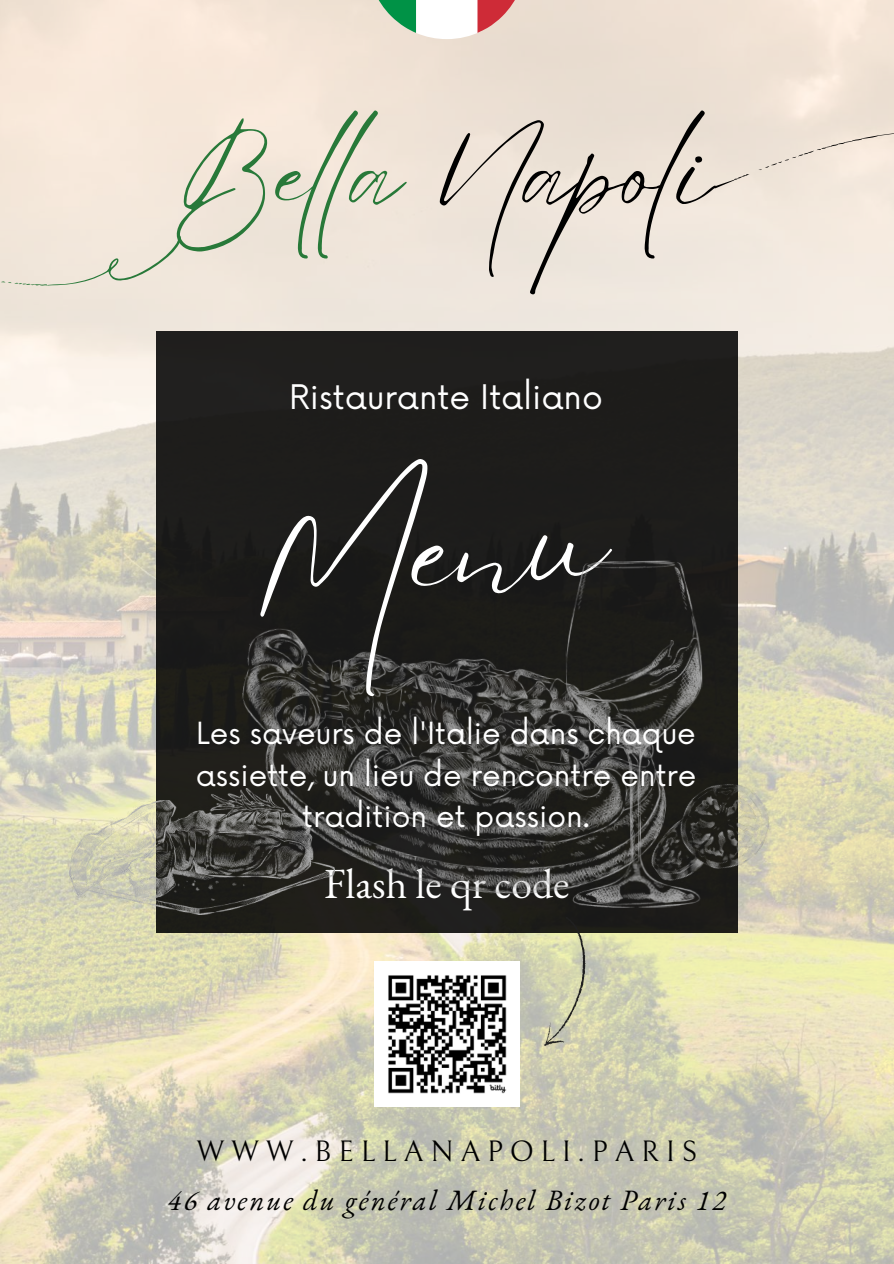
<style>
.page{position:relative;width:894px;height:1264px;background:#fff}
.page>*{position:absolute;margin:0;border:0;box-sizing:border-box;transform-origin:0 0}
.t1{font:139.35px "Eyesome Script";color:#fff}
.t2{font:105px "Eyesome Script";color:#000}
.t3{font:41.7px "EB Garamond";color:#fff}
.t4{font:33px "Now";color:#fff}
.t5{font:29.7px/41.7px "Now";color:#fff;text-align:center}
.t6{font:29.1px "Bellefair";letter-spacing:.23em;color:#000}
.t7{font:italic 28.8px "EB Garamond";letter-spacing:.075em;color:#000}
.s1{color:#287939}
</style>
<div class="page">
<img style="left:0;top:0;width:893px;height:1263px">
<div style="left:156px;top:331px;width:581px;height:601px;background:#1d1c1b"></div>
<svg style="left:368px;top:0;width:157px;height:39px"></svg>
<img style="left:242px;top:629px;width:322px;height:265px">
<img style="left:374px;top:961px;width:145px;height:145px">
<svg style="left:709px;top:128px;width:184px;height:66px;background:#eee2d6"></svg>
<div style="left:0;top:235px;width:185px;height:96px;background:#f0e6da"></div>
<img style="left:70px;top:789px;width:264px;height:126px">
<img style="left:704px;top:752px;width:80px;height:156px">
<img style="left:564px;top:560px;width:140px;height:348px">
<svg style="left:544px;top:932px;width:41px;height:114px;background:#cacaa7"></svg>
<h2 class="t2" style="left:171px;top:107px;width:543px"><span class="s1">Bel a</span> Napoli</h2>
<p class="t4" style="left:289px;top:379px;width:315px">Ristaurante Italiano</p>
<h1 class="t1" style="left:241px;top:474px;width:360px;rotate:-5deg">Menu</h1>
<p class="t5" style="left:196px;top:714px;width:502px">Les saveurs de l'Italie dans chaque assiette, un lieu de rencontre entre tradition et passion.</p>
<h3 class="t3" style="left:324px;top:856px;width:247px">Flash le qr code</h3>
<p class="t6" style="left:196px;top:1135px;width:502px">WWW.BELLANAPOLI.PARIS</p>
<p class="t7" style="left:168px;top:1180px;width:559px">46 avenue du général Michel Bizot Paris 12</p>
</div>
